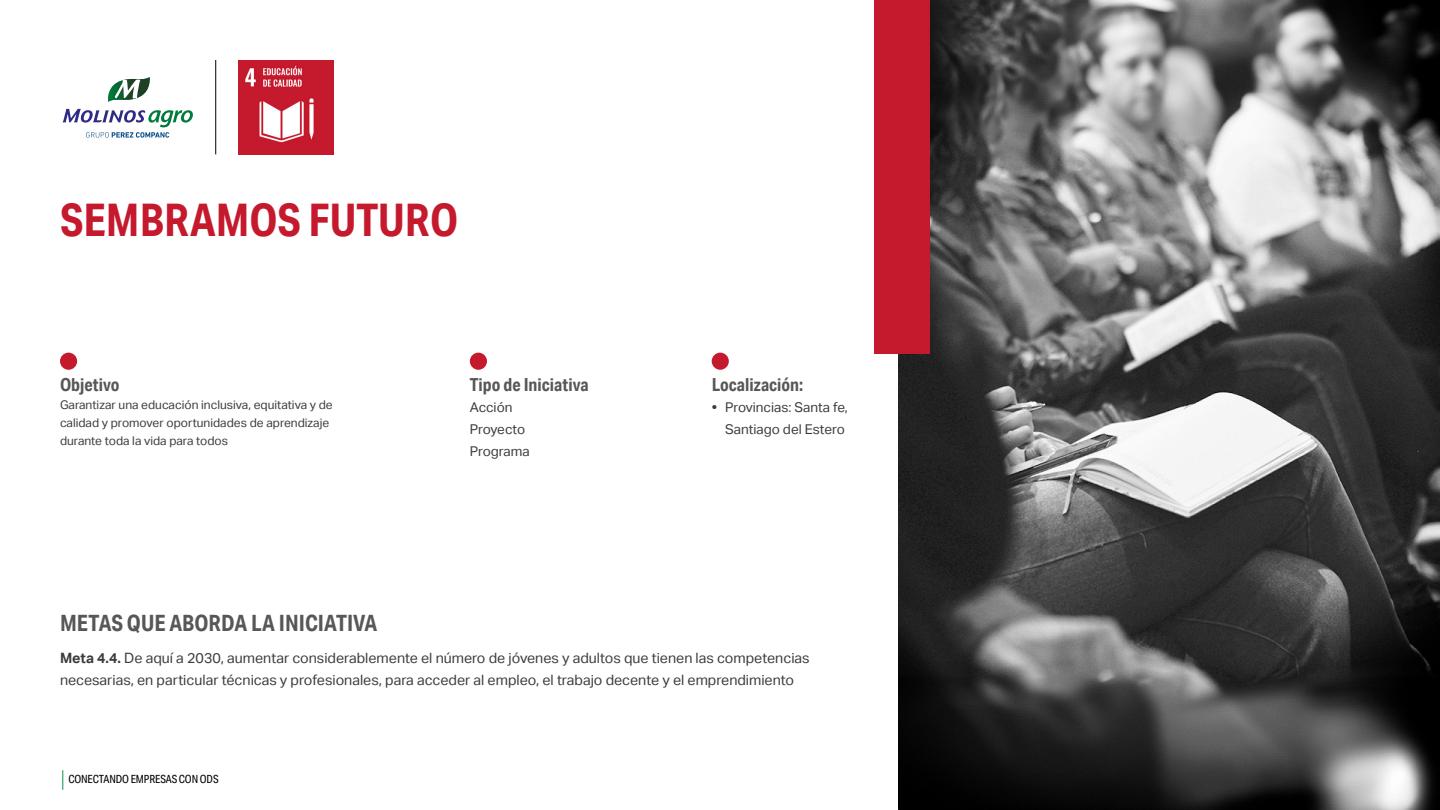
<style>
.page{position:relative;width:1440px;height:810px;background:#fff}
.page>*{position:absolute;margin:0;border:0;box-sizing:border-box;transform-origin:0 0}
.t1{font:700 45px "Aktiv Grotesk Cd";color:#c5192d}
.t2{font:700 22.5px "Aktiv Grotesk Cd";color:#575756}
.t3{font:700 18px "Aktiv Grotesk Cd";color:#575756}
.t4{font:14.25px/21.8px "Aktiv Grotesk";color:#3c3c3b}
.t5{font:13.5px/21.8px "Aktiv Grotesk";color:#3c3c3b;text-align:right}
.t6{font:12px/18px "Aktiv Grotesk";color:#3c3c3b}
.t7{font:11.25px "Aktiv Grotesk Cd";letter-spacing:-.01em;color:#000}
.s1{font-weight:700}
</style>
<div class="page">
<svg style="left:62px;top:770px;width:1px;height:20px"></svg>
<img style="left:898px;top:0;width:542px;height:810px">
<div style="left:874px;top:0;width:56px;height:354px;background:#c5192d"></div>
<img style="left:239px;top:60px;width:95px;height:95px">
<hr style="left:216px;top:60px;width:1px;height:94px;background:#000">
<div style="left:60px;top:353px;width:17px;height:17px;background:#c5192d;border-radius:50%"></div>
<div style="left:712px;top:353px;width:17px;height:17px;background:#c5192d;border-radius:50%"></div>
<div style="left:470px;top:353px;width:17px;height:17px;background:#c5192d;border-radius:50%"></div>
<svg style="left:108px;top:77px;width:42px;height:25px"></svg>
<svg style="left:62px;top:109px;width:131px;height:29px"></svg>
<h1 class="t1" style="left:60px;top:192px;width:400px">SEMBRAMOS FUTURO</h1>
<p class="t3" style="left:60px;top:373px;width:61px">Objetivo</p>
<p class="t6" style="left:60px;top:395px;width:274px">Garantizar una educación inclusiva, equitativa y de calidad y promover oportunidades de aprendizaje durante toda la vida para todos</p>
<p class="t3" style="left:470px;top:373px;width:120px">Tipo de Iniciativa</p>
<p class="t5" style="left:470px;top:397px;width:61px;text-align:left">Acción<br>Proyecto<br>Programa</p>
<h2 class="t2" style="left:60px;top:609px;width:319px">METAS QUE ABORDA LA INICIATIVA</h2>
<p class="t3" style="left:712px;top:373px;width:93px">Localización:</p>
<p class="t5" style="left:712px;top:397px;width:138px"><span class="s1">•</span> Provincias: Santa fe,<br>Santiago del Estero</p>
<p class="t4" style="left:60px;top:647px;width:751px"><span class="s1">Meta 4.4.</span> De aquí a 2030, aumentar considerablemente el número de jóvenes y adultos que tienen las competencias necesarias, en particular técnicas y profesionales, para acceder al empleo, el trabajo decente y el emprendimiento</p>
<p class="t7" style="left:68px;top:773px;width:152px">CONECTANDO EMPRESAS CON ODS</p>
</div>
